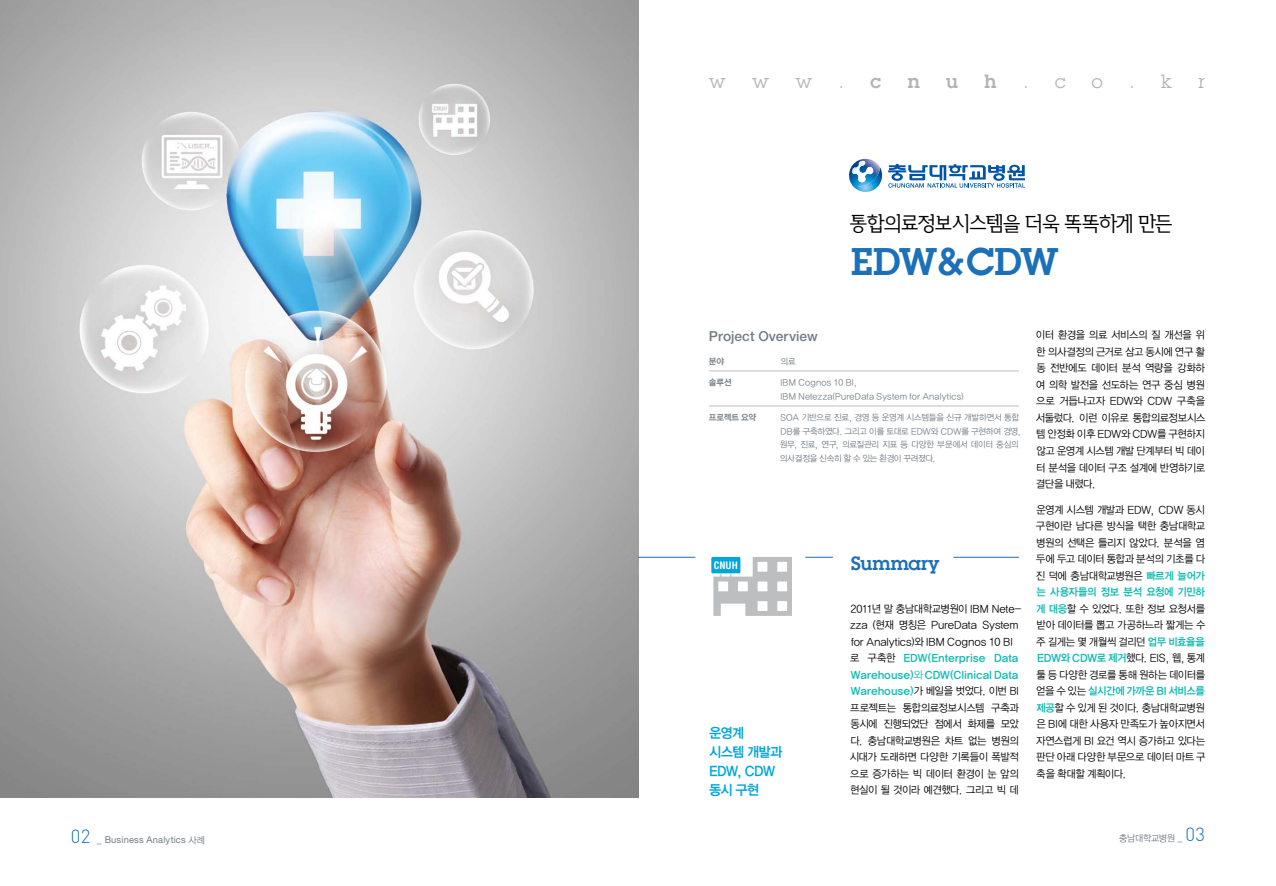
<style>
.page{position:relative;width:1276px;height:886px;background:#fff}
.page>*{position:absolute;margin:0;border:0;box-sizing:border-box;transform-origin:0 0}
.t1{font:600 37.5px "Lubalin Graph LT";letter-spacing:-.03em;color:#1c70b8}
.t2{font:21.25px "San Bk L";letter-spacing:-.05em;color:#000}
.t3{font:18.75px "Lubalin Graph LT";color:#b1b4b6}
.t4{font:600 18.75px "Lubalin Graph LT";letter-spacing:-.01em;color:#1c70b8}
.t5{font:600 18.75px "Lubalin Graph LT";color:#b1b4b6}
.t6{font:13.75px/18.8px "YGO145";letter-spacing:-.115em;color:#00a5db;scale:.95 1}
.t7{font:500 13.75px "Helvetica Neue LT Pro";letter-spacing:.005em;color:#727d84}
.t8{font:10.62px/16.5px "YGO125";letter-spacing:-.1em;color:#000;text-align:justify;scale:.95 1}
.t9{font:10.62px/16.5px "YGO125";letter-spacing:-.075em;color:#000}
.t10{font:10.62px/16.5px "YGO145";letter-spacing:-.075em;color:#0fbab2}
.t11{font:10.62px "YGO145";letter-spacing:-.105em;color:#0fbab2;scale:.95 1}
.t12{font:10.62px "YGO145";letter-spacing:-.11em;color:#0fbab2;scale:.95 1}
.t13{font:700 10px "IBM Helvetica Cond 2004";color:#fff}
.t14{font:9.38px "Helvetica Neue LT Pro";letter-spacing:.015em;color:#727d84}
.t15{font:9.38px "YGO125";letter-spacing:-.11em;color:#727d84;scale:.95 1}
.t16{font:8.75px/13.8px "YGO125";letter-spacing:-.1em;color:#727d84}
.t17{font:8.75px/13.8px "YGO125";letter-spacing:-.05em;color:#727d84}
.t18{font:8.75px "YGO145";letter-spacing:-.08em;color:#727d84;scale:.95 1}
.t19{font:8.75px "YGO125";letter-spacing:-.075em;color:#727d84;scale:.95 1}
.s1{font-family:"YGO125";color:#000}
.s2{font-family:"YGO125"}
.s3{font-family:"YGO145";color:#0fbab2}
.s4{font-family:"DIN";font-weight:300;font-size:18.75px;color:#1c70b8}
.s5{font-family:"Lubalin Graph LT";font-weight:600;font-size:10px;color:#1c70b8}
</style>
<div class="page">
<img style="left:850px;top:159px;width:33px;height:33px">
<img style="left:849px;top:159px;width:16px;height:13px">
<img style="left:852px;top:161px;width:21px;height:21px">
<svg style="left:888px;top:164px;width:137px;height:24px"></svg>
<img style="left:0;top:0;width:638px;height:797px">
<hr style="left:709px;top:371px;width:310px;height:1px;background:#bcbec0">
<hr style="left:709px;top:406px;width:310px;height:1px;background:#bcbec0">
<hr style="left:638px;top:557px;width:57px;height:1px;background:#1c70b8">
<svg style="left:805px;top:557px;width:28px;height:1px"></svg>
<hr style="left:953px;top:557px;width:66px;height:1px;background:#1c70b8">
<svg style="left:713px;top:557px;width:79px;height:59px"></svg>
<div style="left:711px;top:557px;width:29px;height:16px;background:#00a5db"></div>
<h3 class="t3" style="left:709px;top:69px;width:18px">w</h3>
<h3 class="t3" style="left:752px;top:69px;width:18px">w</h3>
<h3 class="t3" style="left:795px;top:69px;width:18px">w</h3>
<h3 class="t3" style="left:838px;top:69px;width:7px">.</h3>
<h3 class="t5" style="left:870px;top:69px;width:12px">c</h3>
<h3 class="t5" style="left:908px;top:69px;width:14px">n</h3>
<h3 class="t5" style="left:946px;top:69px;width:13px">u</h3>
<h3 class="t5" style="left:984px;top:69px;width:13px">h</h3>
<h3 class="t3" style="left:1023px;top:69px;width:7px">.</h3>
<h3 class="t3" style="left:1055px;top:69px;width:12px">c</h3>
<h3 class="t3" style="left:1092px;top:69px;width:12px">o</h3>
<h3 class="t3" style="left:1129px;top:69px;width:7px">.</h3>
<h3 class="t3" style="left:1161px;top:69px;width:12px">k</h3>
<h3 class="t3" style="left:1198px;top:69px;width:8px">r</h3>
<h2 class="t2" style="left:849px;top:213px;width:325px">통합의료정보시스템을 더욱 똑똑하게 만든</h2>
<h1 class="t1" style="left:851px;top:236px;width:209px">EDW&amp;CDW</h1>
<p class="t7" style="left:709px;top:328px;width:110px">Project Overview</p>
<p class="t18" style="left:708px;top:355px;width:18px">분야</p>
<p class="t19" style="left:780px;top:355px;width:18px">의료</p>
<p class="t18" style="left:708px;top:377px;width:26px">솔루션</p>
<p class="t17" style="left:780px;top:376px;width:185px">IBM Cognos 10 BI,<br>IBM Netezza(PureData System for Analytics)</p>
<p class="t18" style="left:708px;top:412px;width:52px">프로젝트 요약</p>
<p class="t16" style="left:779px;top:411px;width:243px">SOA 기반으로 진료, 경영 등 운영계 시스템들을 신규 개발하면서 통합 DB를 구축하였다. 그리고 이를 토대로 EDW와 CDW를 구현하여 경영, 원무, 진료, 연구, 의료질관리 지표 등 다양한 부문에서 데이터 중심의 의사결정을 신속히 할 수 있는 환경이 꾸려졌다.</p>
<p class="t13" style="left:714px;top:559px;width:26px">CNUH</p>
<p class="t6" style="left:709px;top:724px;width:79px">운영계 시스템 개발과<br>EDW, CDW 동시 구현</p>
<h3 class="t4" style="left:851px;top:551px;width:90px">Summary</h3>
<p class="t9" style="left:850px;top:601px;width:174px">2011년 말 충남대학교병원이 IBM Nete&shy;zza (현재 명칭은 PureData System for Analytics)와 IBM Cognos 10 BI</p>
<p class="t10" style="left:850px;top:650px;width:170px"><span class="s1">로 구축한</span> EDW(Enterprise Data<br>Warehouse)<span class="s2">와</span> CDW(Clinical Data</p>
<p class="t8" style="left:849px;top:683px;width:180px"><span class="s3">Warehouse)</span>가 베일을 벗었다. 이번 BI 프로젝트는 통합의료정보시스템 구축과 동시에 진행되었단 점에서 화제를 모았 다. 충남대학교병원은 차트 없는 병원의 시대가 도래하면 다양한 기록들이 폭발적 으로 증가하는 빅 데이터 환경이 눈 앞의 현실이 될 것이라 예견했다. 그리고 빅 데</p>
<p class="t8" style="left:1035px;top:327px;width:181px">이터 환경을 의료 서비스의 질 개선을 위 한 의사결정의 근거로 삼고 동시에 연구 활 동 전반에도 데이터 분석 역량을 강화하 여 의학 발전을 선도하는 연구 중심 병원 으로 거듭나고자 EDW와 CDW 구축을 서둘렀다. 이런 이유로 통합의료정보시스 템 안정화 이후 EDW와 CDW를 구현하지 않고 운영계 시스템 개발 단계부터 빅 데이 터 분석을 데이터 구조 설계에 반영하기로 결단을 내렸다.</p>
<p class="t8" style="left:1035px;top:502px;width:181px">운영계 시스템 개발과 EDW, CDW 동시 구현이란 남다른 방식을 택한 충남대학교 병원의 선택은 틀리지 않았다. 분석을 염 두에 두고 데이터 통합과 분석의 기초를 다 진 덕에 충남대학교병원은 <span class="s3">빠르게 늘어가</span></p>
<p class="t12" style="left:1036px;top:585px;width:179px">는 사용자들의 정보 분석 요청에 기민하</p>
<p class="t8" style="left:1035px;top:601px;width:181px"><span class="s3">게 대응</span>할 수 있었다. 또한 정보 요청서를 받아 데이터를 뽑고 가공하느라 짧게는 수 주 길게는 몇 개월씩 걸리던 <span class="s3">업무 비효율을 EDW와 CDW로 제거</span>했다. EIS, 웹, 통계 툴 등 다양한 경로를 통해 원하는 데이터를</p>
<p class="t11" style="left:1035px;top:684px;width:180px"><span class="s1">얻을 수 있는</span> 실시간에 가까운 BI 서비스를</p>
<p class="t8" style="left:1035px;top:700px;width:181px"><span class="s3">제공</span>할 수 있게 된 것이다. 충남대학교병원 은 BI에 대한 사용자 만족도가 높아지면서 자연스럽게 BI 요건 역시 증가하고 있다는 판단 아래 다양한 부문으로 데이터 마트 구 축을 확대할 계획이다.</p>
<p class="t14" style="left:71px;top:833px;width:136px"><span class="s4">02</span> <span class="s5">_</span> Business Analytics <span class="s2">사례</span></p>
<p class="t15" style="left:1118px;top:833px;width:92px">충남대학교병원 <span class="s5">_</span> <span class="s4">03</span></p>
</div>
